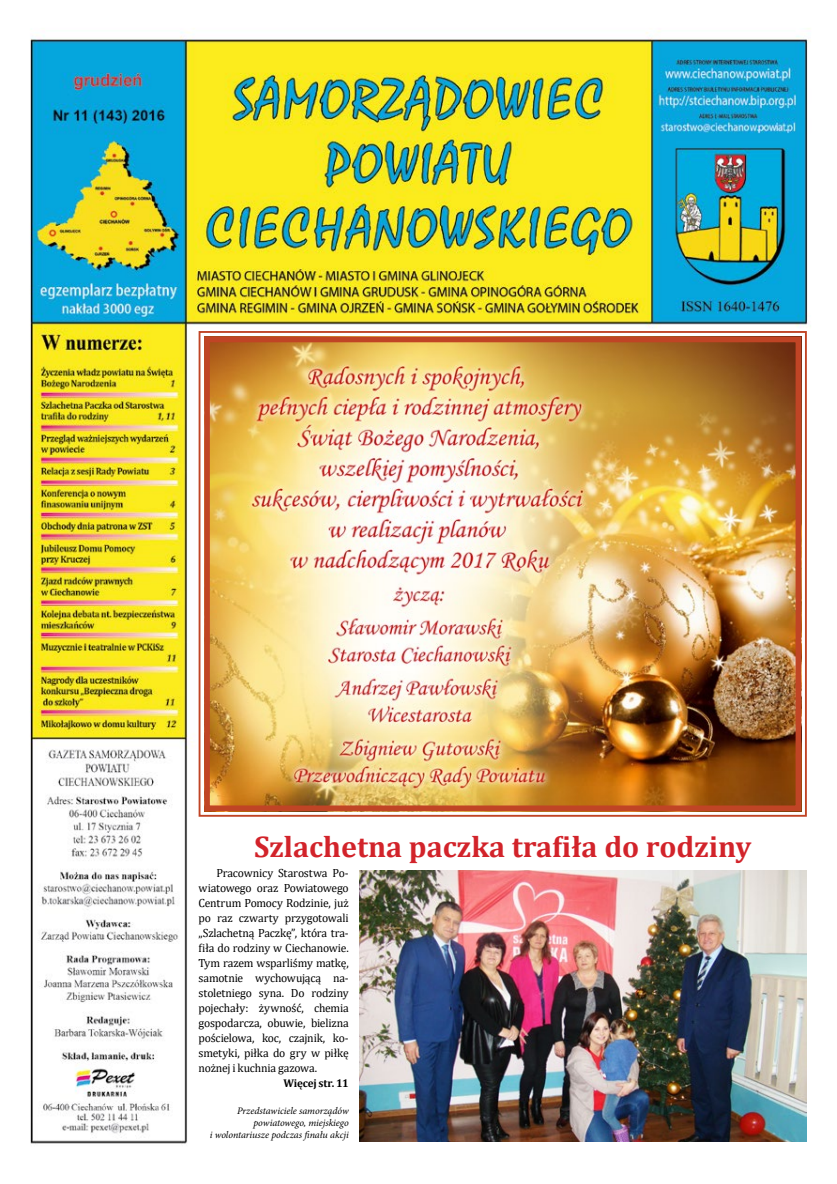
<style>
.page{position:relative;width:837px;height:1184px;background:#fff}
.page>*{position:absolute;margin:0;border:0;box-sizing:border-box;transform-origin:0 0}
.t1{font:700 30px "Cambria";color:#d2232a}
.t2{font:11.88px/15px "Cambria";letter-spacing:-.015em;color:#000;text-align:justify}
.t3{font:700 11.25px "Cambria";letter-spacing:-.015em;color:#000}
.t4{font:italic 10px/12px "Minion Pro";letter-spacing:-.005em;color:#000;text-align:right}
</style>
<div class="page">
<img style="left:30px;top:28px;width:781px;height:1116px">
<img style="left:197px;top:330px;width:610px;height:487px">
<div style="left:204px;top:337px;width:596px;height:474px;border:6px solid #c04425"></div>
<img style="left:359px;top:870px;width:447px;height:271px">
<h1 class="t1" style="left:254px;top:825px;width:498px">Szlachetna paczka trafiła do rodziny</h1>
<p class="t2" style="left:198px;top:865px;width:152px;text-indent:18px">Pracownicy Starostwa Po&shy;wiatowego oraz Powiatowego Centrum Pomocy Rodzinie, już po raz czwarty przygotowali „Szlachetną Paczkę”, która tra&shy;fiła do rodziny w Ciechanowie.<br>Tym razem wsparliśmy matkę, samotnie wychowującą na&shy;stoletniego syna. Do rodziny pojechały: żywność, chemia gospodarcza, obuwie, bielizna pościelowa, koc, czajnik, ko&shy;smetyki, piłka do gry w piłkę nożnej i kuchnia gazowa.</p>
<p class="t3" style="left:283px;top:1075px;width:67px">Więcej str. 11</p>
<p class="t4" style="left:209px;top:1104px;width:140px">Przedstawiciele samorządów powiatowego, miejskiego<br>i wolontariusze podczas finału akcji</p>
</div>
